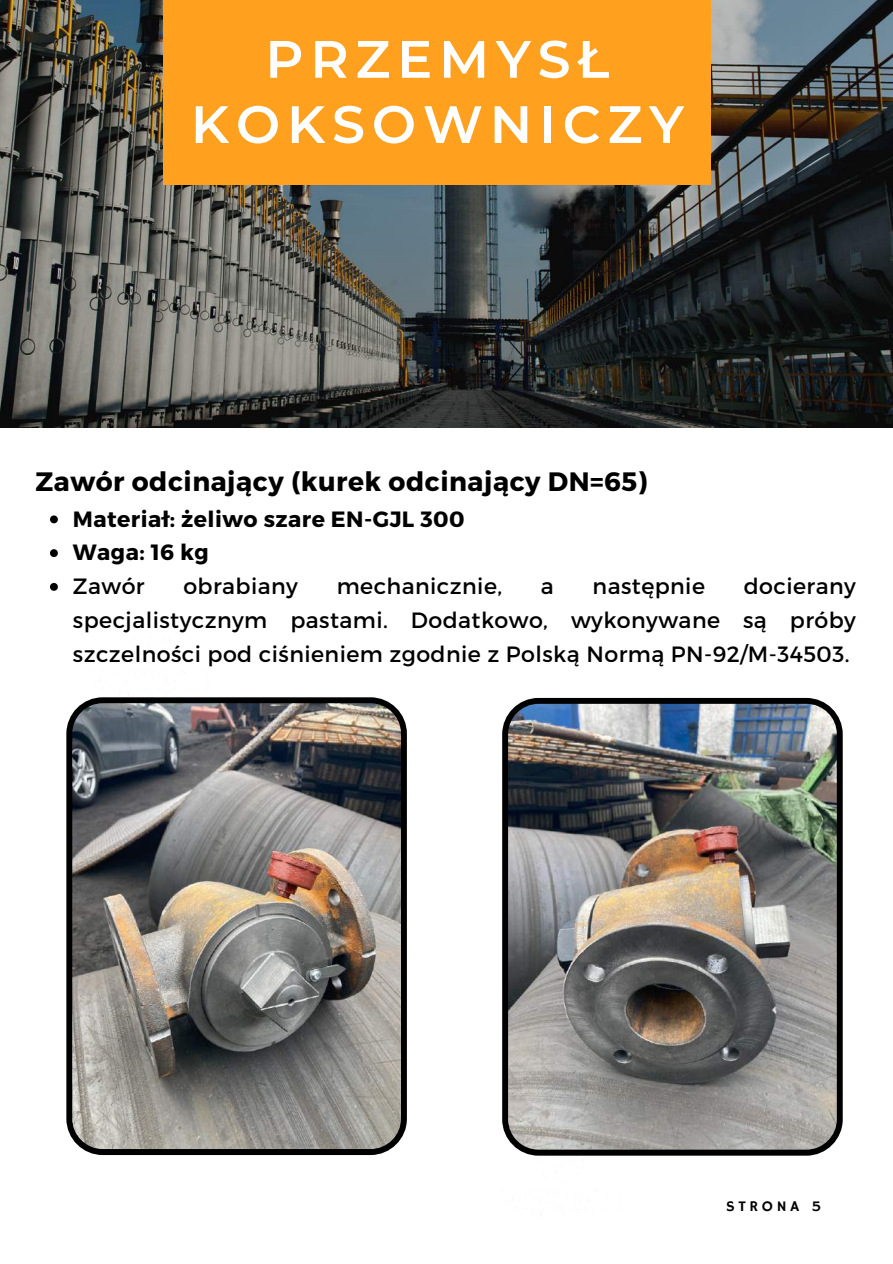
<style>
.page{position:relative;width:893px;height:1264px;background:#fff}
.page>*{position:absolute;margin:0;border:0;box-sizing:border-box;transform-origin:0 0}
.t1{font:600 52.5px/65.2px "Montserrat";letter-spacing:.13em;color:#fff;text-align:center}
.t2{font:700 26.55px "Montserrat";letter-spacing:.02em;color:#000}
.t3{font:22.05px/33.8px "Montserrat";letter-spacing:.02em;color:#000;text-align:justify}
.t4{font:700 22.05px/33.8px "Montserrat";letter-spacing:.02em;color:#000}
.t5{font:14.85px "Hammersmith One";letter-spacing:.25em;color:#000}
</style>
<div class="page">
<img style="left:0;top:0;width:892px;height:427px">
<img style="left:532px;top:1155px;width:90px;height:37px">
<div style="left:163px;top:0;width:547px;height:185px;background:#ffa11f"></div>
<svg style="left:50px;top:515px;width:8px;height:8px"></svg>
<svg style="left:50px;top:549px;width:8px;height:8px"></svg>
<svg style="left:50px;top:583px;width:8px;height:8px"></svg>
<img style="left:66px;top:697px;width:341px;height:457px">
<img style="left:502px;top:698px;width:340px;height:457px">
<h1 class="t1" style="left:191px;top:26px;width:494px">PRZEMYSŁ<br>KOKSOWNICZY</h1>
<p class="t2" style="left:35px;top:464px;width:613px">Zawór odcinający (kurek odcinający DN=65)</p>
<p class="t4" style="left:73px;top:501px;width:393px">Materiał: żeliwo szare EN-GJL 300<br>Waga: 16 kg</p>
<p class="t3" style="left:73px;top:568px;width:73px">Zawór</p>
<p class="t3" style="left:183px;top:568px;width:116px">obrabiany</p>
<p class="t3" style="left:337px;top:568px;width:167px">mechanicznie,</p>
<p class="t3" style="left:541px;top:568px;width:14px">a</p>
<p class="t3" style="left:592px;top:568px;width:114px">następnie</p>
<p class="t3" style="left:73px;top:568px;width:784px;text-indent:670px">docierany specjalistycznym pastami. Dodatkowo, wykonywane są próby szczelności pod ciśnieniem zgodnie z Polską Normą PN-92/M-34503.</p>
<p class="t5" style="left:726px;top:1197px;width:97px">STRONA 5</p>
</div>
